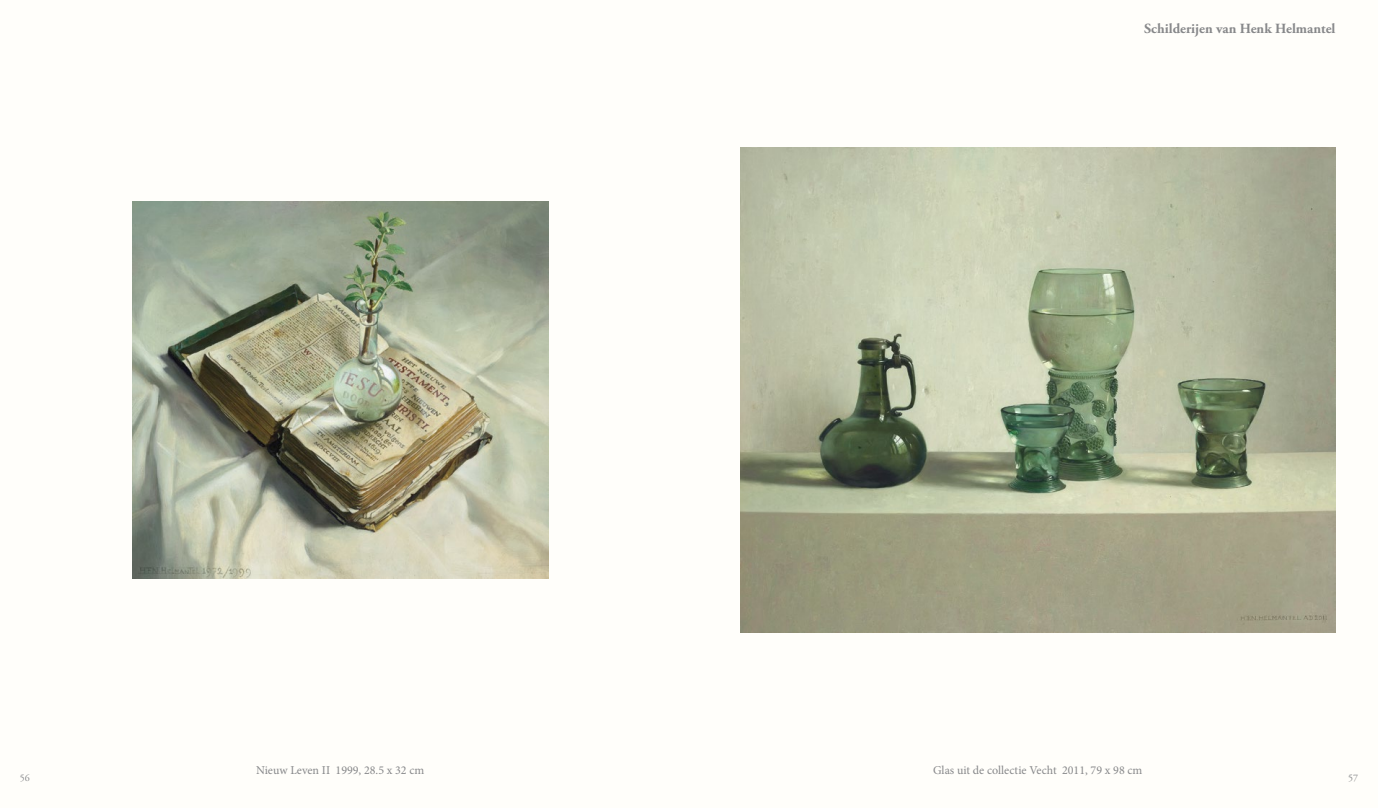
<style>
.page{position:relative;width:1378px;height:808px;background:#fff}
.page>*{position:absolute;margin:0;border:0;box-sizing:border-box;transform-origin:0 0}
.t1{font:700 14px "Adobe Garamond Pro";color:#87888a}
.t2{font:12px "Minion Pro";color:#87888a}
.t3{font:10px "Adobe Garamond Pro";color:#87888a}
</style>
<div class="page">
<div style="left:0;top:0;width:689px;height:808px;background:#fffefa"></div>
<div style="left:689px;top:0;width:689px;height:808px;background:#fffefa"></div>
<img style="left:740px;top:147px;width:595px;height:485px">
<img style="left:132px;top:201px;width:416px;height:377px">
<p class="t1" style="left:1144px;top:20px;width:193px">Schilderijen van Henk Helmantel</p>
<p class="t2" style="left:256px;top:762px;width:170px">Nieuw Leven II 1999, 28.5 x 32 cm</p>
<p class="t2" style="left:933px;top:762px;width:211px">Glas uit de collectie Vecht 2011, 79 x 98 cm</p>
<p class="t3" style="left:20px;top:772px;width:11px">56</p>
<p class="t3" style="left:1348px;top:772px;width:11px">57</p>
</div>
